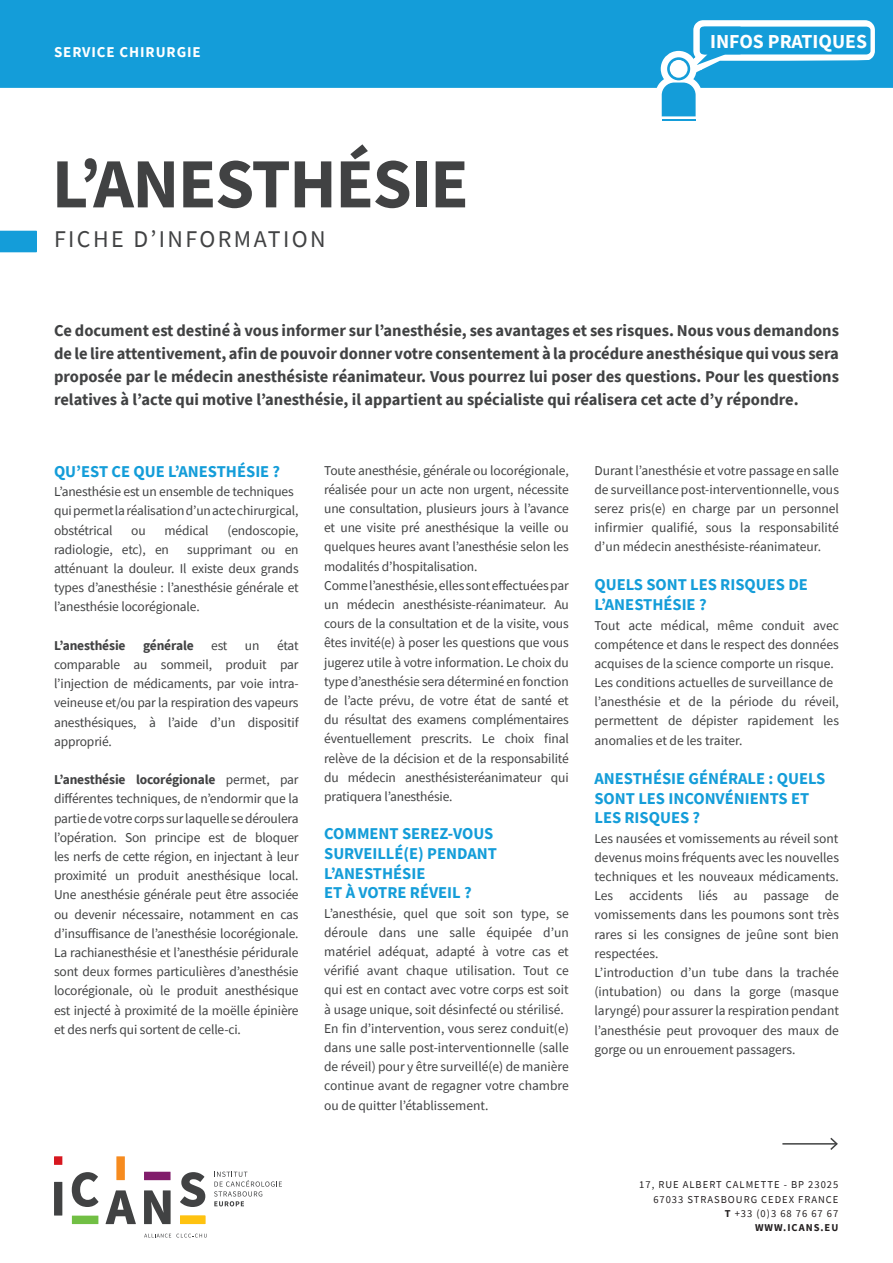
<style>
.page{position:relative;width:893px;height:1263px;background:#fff}
.page>*{position:absolute;margin:0;border:0;box-sizing:border-box;transform-origin:0 0}
.t1{font:700 70.5px "Source Sans Pro";letter-spacing:-.02em;color:#414243}
.t2{font:24px "Source Sans Pro";letter-spacing:.1em;color:#414243}
.t3{font:700 19.8px "Source Sans Pro";color:#fff}
.t4{font:700 16.5px/22.8px "Source Sans Pro";color:#414243;text-align:justify}
.t5{font:700 16.5px/19.8px "Source Sans Pro";color:#149dd9}
.t6{font:700 15px "Source Sans Pro";letter-spacing:.06em;color:#fff}
.t7{font:13.5px/19.2px "Source Sans Pro";letter-spacing:-.01em;color:#414243}
.t8{font:700 13.5px "Source Sans Pro";letter-spacing:-.01em;color:#414243}
.t9{font:10.5px/14.4px "Source Sans Pro";letter-spacing:.095em;color:#231f20;text-align:right}
.s1{font-weight:700}
</style>
<div class="page">
<div style="left:0;top:0;width:893px;height:88px;background:#149dd9"></div>
<svg style="left:0;top:231px;width:37px;height:21px"></svg>
<hr style="left:782px;top:1143px;width:55px;height:1px;background:#414243">
<svg style="left:829px;top:1137px;width:9px;height:13px"></svg>
<svg style="left:180px;top:1172px;width:25px;height:35px"></svg>
<svg style="left:144px;top:1190px;width:27px;height:34px"></svg>
<svg style="left:106px;top:1190px;width:30px;height:34px"></svg>
<svg style="left:72px;top:1172px;width:27px;height:35px"></svg>
<div style="left:54px;top:1182px;width:8px;height:33px;background:#414243"></div>
<div style="left:54px;top:1156px;width:8px;height:9px;background:#d7171f"></div>
<div style="left:72px;top:1215px;width:26px;height:9px;background:#71bf44"></div>
<div style="left:116px;top:1156px;width:9px;height:24px;background:#f68b1f"></div>
<div style="left:144px;top:1172px;width:27px;height:8px;background:#811d6b"></div>
<div style="left:180px;top:1215px;width:25px;height:9px;background:#fec210"></div>
<svg style="left:144px;top:1233px;width:63px;height:4px"></svg>
<svg style="left:214px;top:1171px;width:68px;height:35px"></svg>
<svg style="left:655px;top:20px;width:220px;height:101px"></svg>
<p class="t6" style="left:54px;top:42px;width:148px">SERVICE CHIRURGIE</p>
<h1 class="t1" style="left:52px;top:136px;width:418px">L’ANESTHÉSIE</h1>
<h2 class="t2" style="left:54px;top:224px;width:273px">FICHE D’INFORMATION</h2>
<h3 class="t3" style="left:710px;top:28px;width:158px">INFOS PRATIQUES</h3>
<p class="t4" style="left:54px;top:319px;width:786px">Ce document est destiné à vous informer sur l’anesthésie, ses avantages et ses risques. Nous vous demandons de le lire attentivement, afin de pouvoir donner votre consentement à la procédure anesthésique qui vous sera proposée par le médecin anesthésiste réanimateur. Vous pourrez lui poser des questions. Pour les questions relatives à l’acte qui motive l’anesthésie, il appartient au spécialiste qui réalisera cet acte d’y répondre.</p>
<p class="t5" style="left:54px;top:461px;width:228px">QU’EST CE QUE L’ANESTHÉSIE ?</p>
<p class="t7" style="left:54px;top:482px;width:246px">L’anesthésie est un ensemble de techniques qui permet la réalisation d’un acte chirurgical, obstétrical</p>
<p class="t7" style="left:131px;top:520px;width:16px">ou</p>
<p class="t7" style="left:165px;top:520px;width:46px">médical</p>
<p class="t7" style="left:227px;top:520px;width:73px">(endoscopie,</p>
<p class="t7" style="left:54px;top:539px;width:116px">radiologie, etc), en</p>
<p class="t7" style="left:54px;top:539px;width:246px;text-align:justify;text-indent:133px">supprimant ou en atténuant la douleur. Il existe deux grands types d’anesthésie : l’anesthésie générale et l’anesthésie locorégionale.</p>
<p class="t8" style="left:54px;top:636px;width:73px">L’anesthésie</p>
<p class="t8" style="left:143px;top:636px;width:52px">générale</p>
<p class="t7" style="left:211px;top:635px;width:18px">est</p>
<p class="t7" style="left:245px;top:635px;width:16px">un</p>
<p class="t7" style="left:54px;top:635px;width:246px;text-align:justify;text-indent:223px">état comparable au sommeil, produit par l’injection de médicaments, par voie intra&shy;veineuse et/ou par la respiration des vapeurs anesthésiques, à l’aide d’un dispositif approprié.</p>
<p class="t7" style="left:54px;top:770px;width:246px;text-align:justify"><span class="s1">L’anesthésie locorégionale</span> permet, par différentes techniques, de n’endormir que la partie de votre corps sur laquelle se déroulera l’opération. Son principe est de bloquer les nerfs de cette région, en injectant à leur proximité un produit anesthésique local.<br>Une anesthésie générale peut être associée ou devenir nécessaire, notamment en cas d’insuffisance de l’anesthésie locorégionale.<br>La rachianesthésie et l’anesthésie péridurale sont deux formes particulières d’anesthésie locorégionale, où le produit anesthésique est injecté à proximité de la moëlle épinière et des nerfs qui sortent de celle-ci.</p>
<p class="t7" style="left:324px;top:460px;width:246px">Toute anesthésie, générale ou locorégionale, réalisée pour un acte non urgent, nécessite une consultation, plusieurs jours à l’avance et une visite pré anesthésique la veille ou quelques heures avant l’anesthésie selon les modalités d’hospitalisation.<br>Comme l’anesthésie, elles sont effectuées par un médecin anesthésiste-réanimateur. Au cours de la consultation et de la visite, vous êtes invité(e) à poser les questions que vous jugerez utile à votre information. Le choix du type d’anesthésie sera déterminé en fonction de l’acte prévu, de votre état de santé et du résultat des examens complémentaires éventuellement prescrits. Le choix final relève de la décision et de la responsabilité du médecin anesthésisteréanimateur qui pratiquera l’anesthésie.</p>
<p class="t5" style="left:324px;top:823px;width:174px">COMMENT SEREZ-VOUS<br>SURVEILLÉ(E) PENDANT<br>L’ANESTHÉSIE<br>ET À VOTRE RÉVEIL ?</p>
<p class="t7" style="left:324px;top:903px;width:246px">L’anesthésie, quel que soit son type, se déroule dans une salle équipée d’un matériel adéquat, adapté à votre cas et vérifié avant chaque utilisation. Tout ce qui est en contact avec votre corps est soit à usage unique, soit désinfecté ou stérilisé.<br>En fin d’intervention, vous serez conduit(e) dans une salle post-interventionnelle (salle de réveil) pour y être surveillé(e) de manière continue avant de regagner votre chambre ou de quitter l’établissement.</p>
<p class="t7" style="left:594px;top:460px;width:246px;text-align:justify">Durant l’anesthésie et votre passage en salle de surveillance post-interventionnelle, vous serez pris(e) en charge par un personnel infirmier qualifié, sous la responsabilité d’un médecin anesthésiste-réanimateur.</p>
<p class="t5" style="left:594px;top:575px;width:215px">QUELS SONT LES RISQUES DE<br>L’ANESTHÉSIE ?</p>
<p class="t7" style="left:594px;top:615px;width:246px">Tout acte médical, même conduit avec compétence et dans le respect des données acquises de la science comporte un risque.<br>Les conditions actuelles de surveillance de l’anesthésie et de la période du réveil, permettent de dépister rapidement les anomalies et de les traiter.</p>
<p class="t5" style="left:594px;top:768px;width:232px">ANESTHÉSIE GÉNÉRALE : QUELS<br>SONT LES INCONVÉNIENTS ET<br>LES RISQUES ?</p>
<p class="t7" style="left:594px;top:828px;width:246px">Les nausées et vomissements au réveil sont devenus moins fréquents avec les nouvelles techniques et les nouveaux médicaments.<br>Les accidents liés au passage de vomissements dans les poumons sont très rares si les consignes de jeûne sont bien respectées.<br>L’introduction d’un tube dans la trachée (intubation) ou dans la gorge (masque laryngé) pour assurer la respiration pendant l’anesthésie peut provoquer des maux de gorge ou un enrouement passagers.</p>
<p class="t9" style="left:639px;top:1177px;width:201px">17, RUE ALBERT CALMETTE - BP 23025<br>67033 STRASBOURG CEDEX FRANCE<br><span class="s1">T</span> +33 (0)3 68 76 67 67<br><span class="s1">WWW.ICANS.EU</span></p>
</div>
